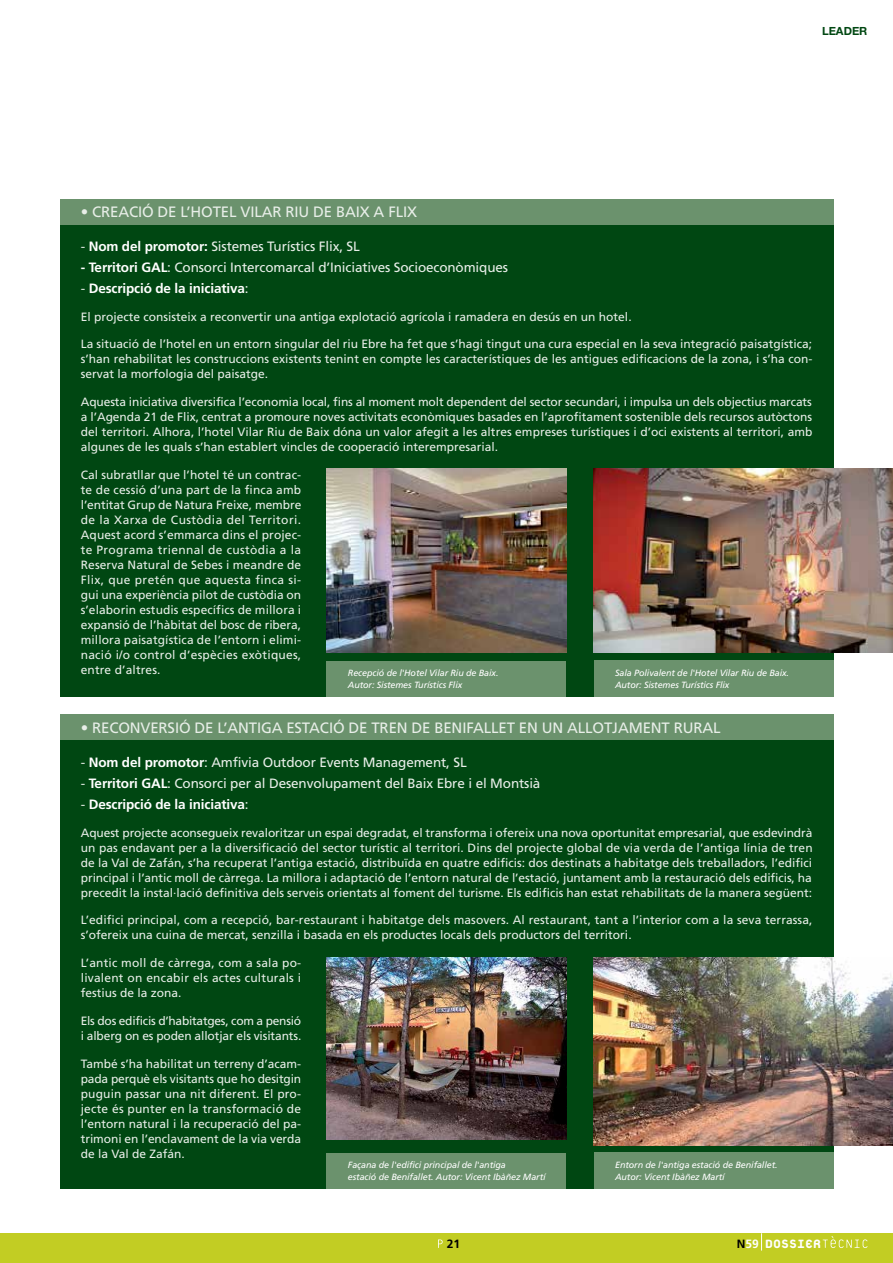
<style>
.page{position:relative;width:893px;height:1263px;background:#fff}
.page>*{position:absolute;margin:0;border:0;box-sizing:border-box;transform-origin:0 0}
.t1{font:800 18px "Platelet";color:#fff;scale:.96 1}
.t2{font:15px "Frutiger";letter-spacing:-.01em;color:#e8eee8}
.t3{font:13.5px "Frutiger";letter-spacing:-.01em;color:#e8eee8}
.t4{font:700 13.5px "Frutiger";letter-spacing:-.01em;color:#fff}
.t5{font:12px/15px "Frutiger";color:#e8eee8;text-align:justify}
.t6{font:700 12px "Frutiger";color:#000}
.t7{font:700 11.25px "Helvetica Neue LT Pro";color:#004712}
.t8{font:italic 9px/12px "Frutiger";letter-spacing:-.01em;color:#fff}
.s1{font-weight:700;color:#fff}
.s2{font-weight:400;color:#e8eee8}
.s3{font-family:"Frutiger";font-weight:700;font-size:12px;color:#000}
.s4{font-family:"Frutiger";font-weight:700;font-size:12px}
</style>
<div class="page">
<div style="left:0;top:1233px;width:893px;height:30px;background:#c2cd23"></div>
<svg style="left:761px;top:1233px;width:1px;height:17px"></svg>
<svg style="left:823px;top:1236px;width:44px;height:12px"></svg>
<svg style="left:438px;top:1239px;width:5px;height:9px"></svg>
<div style="left:60px;top:715px;width:773px;height:473px;background:#004712"></div>
<div style="left:60px;top:199px;width:773px;height:497px;background:#004712"></div>
<div style="left:60px;top:715px;width:773px;height:25px;background:#6b926d"></div>
<div style="left:60px;top:199px;width:773px;height:25px;background:#6b926d"></div>
<img style="left:594px;top:957px;width:299px;height:188px">
<img style="left:594px;top:469px;width:299px;height:184px">
<img style="left:327px;top:957px;width:239px;height:183px">
<img style="left:327px;top:469px;width:239px;height:184px">
<div style="left:327px;top:1153px;width:239px;height:36px;background:#6b926d"></div>
<div style="left:327px;top:661px;width:239px;height:35px;background:#6b926d"></div>
<div style="left:594px;top:1152px;width:239px;height:37px;background:#6b926d"></div>
<div style="left:594px;top:660px;width:239px;height:36px;background:#6b926d"></div>
<p class="t7" style="left:822px;top:24px;width:47px">LEADER</p>
<p class="t2" style="left:81px;top:203px;width:338px">• Creació de l’Hote l Vilar Riu de Baix a Flix</p>
<p class="t3" style="left:81px;top:239px;width:281px">- <span class="s1">Nom del promotor:</span> Sistemes Turístics Flix, SL</p>
<p class="t3" style="left:81px;top:260px;width:429px"><span class="s1">- Territori GAL</span>: Consorci Intercomarcal d’Iniciatives Socioeconòmiques</p>
<p class="t4" style="left:81px;top:280px;width:169px"><span class="s2">-</span> Descripció de la iniciativa<span class="s2">:</span></p>
<p class="t5" style="left:81px;top:309px;width:552px">El projecte consisteix a reconvertir una antiga explotació agrícola i ramadera en desús en un hotel.</p>
<p class="t5" style="left:81px;top:337px;width:733px">La situació de l’hotel en un entorn singular del riu Ebre ha fet que s’hagi tingut una cura especial en la seva integració paisatgística; s’han rehabilitat les construccions existents tenint en compte les característiques de les antigues edificacions de la zona, i s’ha con&shy;servat la morfologia del paisatge.</p>
<p class="t5" style="left:81px;top:395px;width:733px">Aquesta iniciativa diversifica l’economia local, fins al moment molt dependent del sector secundari, i impulsa un dels objectius marcats a l’Agenda 21 de Flix, centrat a promoure noves activitats econòmiques basades en l’aprofitament sostenible dels recursos autòctons del territori. Alhora, l’hotel Vilar Riu de Baix dóna un valor afegit a les altres empreses turístiques i d’oci existents al territori, amb algunes de les quals s’han establert vincles de cooperació interempresarial.</p>
<p class="t5" style="left:81px;top:467px;width:222px">Cal subratllar que l’hotel té un contrac&shy;te de cessió d’una part de la finca amb l’entitat Grup de Natura Freixe, membre de la Xarxa de Custòdia del Territori.<br>Aquest acord s’emmarca dins el projec&shy;te Programa triennal de custòdia a la Reserva Natural de Sebes i meandre de Flix, que pretén que aquesta finca si&shy;gui una experiència pilot de custòdia on s’elaborin estudis específics de millora i expansió de l’hàbitat del bosc de ribera, millora paisatgística de l’entorn i elimi&shy;nació i/o control d’espècies exòtiques, entre d’altres.</p>
<p class="t8" style="left:615px;top:667px;width:175px">Sala Polivalent de l'Hotel Vilar Riu de Baix.<br>Autor: Sistemes Turístics Flix</p>
<p class="t8" style="left:348px;top:667px;width:152px">Recepció de l'Hotel Vilar Riu de Baix.<br>Autor: Sistemes Turístics Flix</p>
<p class="t2" style="left:81px;top:719px;width:16px">• Rec</p>
<p class="t2" style="left:118px;top:719px;width:604px">onve rsió de l’antiga estació de tre n de Be nifallet e n un allotjame nt rural</p>
<p class="t3" style="left:81px;top:755px;width:388px">- <span class="s1">Nom del promotor</span>: Amfivia Outdoor Events Management, SL</p>
<p class="t3" style="left:81px;top:775px;width:461px">- <span class="s1">Territori GAL</span>: Consorci per al Desenvolupament del Baix Ebre i el Montsià</p>
<p class="t4" style="left:81px;top:796px;width:169px"><span class="s2">-</span> Descripció de la iniciativa<span class="s2">:</span></p>
<p class="t5" style="left:81px;top:825px;width:733px">Aquest projecte aconsegueix revaloritzar un espai degradat, el transforma i ofereix una nova oportunitat empresarial, que esdevindrà un pas endavant per a la diversificació del sector turístic al territori. Dins del projecte global de via verda de l’antiga línia de tren de la Val de Zafán, s’ha recuperat l’antiga estació, distribuïda en quatre edificis: dos destinats a habitatge dels treballadors, l’edifici principal i l’antic moll de càrrega. La millora i adaptació de l’entorn natural de l’estació, juntament amb la restauració dels edificis, ha precedit la instal·lació definitiva dels serveis orientats al foment del turisme. Els edificis han estat rehabilitats de la manera següent:</p>
<p class="t5" style="left:81px;top:913px;width:733px">L’edifici principal, com a recepció, bar-restaurant i habitatge dels masovers. Al restaurant, tant a l’interior com a la seva terrassa, s’ofereix una cuina de mercat, senzilla i basada en els productes locals dels productors del territori.</p>
<p class="t5" style="left:81px;top:955px;width:222px">L’antic moll de càrrega, com a sala po&shy;livalent on encabir els actes culturals i festius de la zona.</p>
<p class="t5" style="left:81px;top:1013px;width:222px">Els dos edificis d’habitatges, com a pensió i alberg on es poden allotjar els visitants.</p>
<p class="t5" style="left:81px;top:1056px;width:222px">També s’ha habilitat un terreny d’acam&shy;pada perquè els visitants que ho desitgin puguin passar una nit diferent. El pro&shy;jecte és punter en la transformació de l’entorn natural i la recuperació del pa&shy;trimoni en l’enclavament de la via verda de la Val de Zafán.</p>
<p class="t8" style="left:348px;top:1159px;width:199px">Façana de l'edifici principal de l'antiga<br>estació de Benifallet. Autor: Vicent Ibàñez Martí</p>
<p class="t8" style="left:615px;top:1159px;width:164px">Entorn de l'antiga estació de Benifallet.<br>Autor: Vicent Ibàñez Martí</p>
<p class="t6" style="left:447px;top:1236px;width:15px">21</p>
<h1 class="t1" style="left:737px;top:1235px;width:89px"><span class="s3">N</span><span class="s4">59</span> DOSSIER</h1>
</div>
